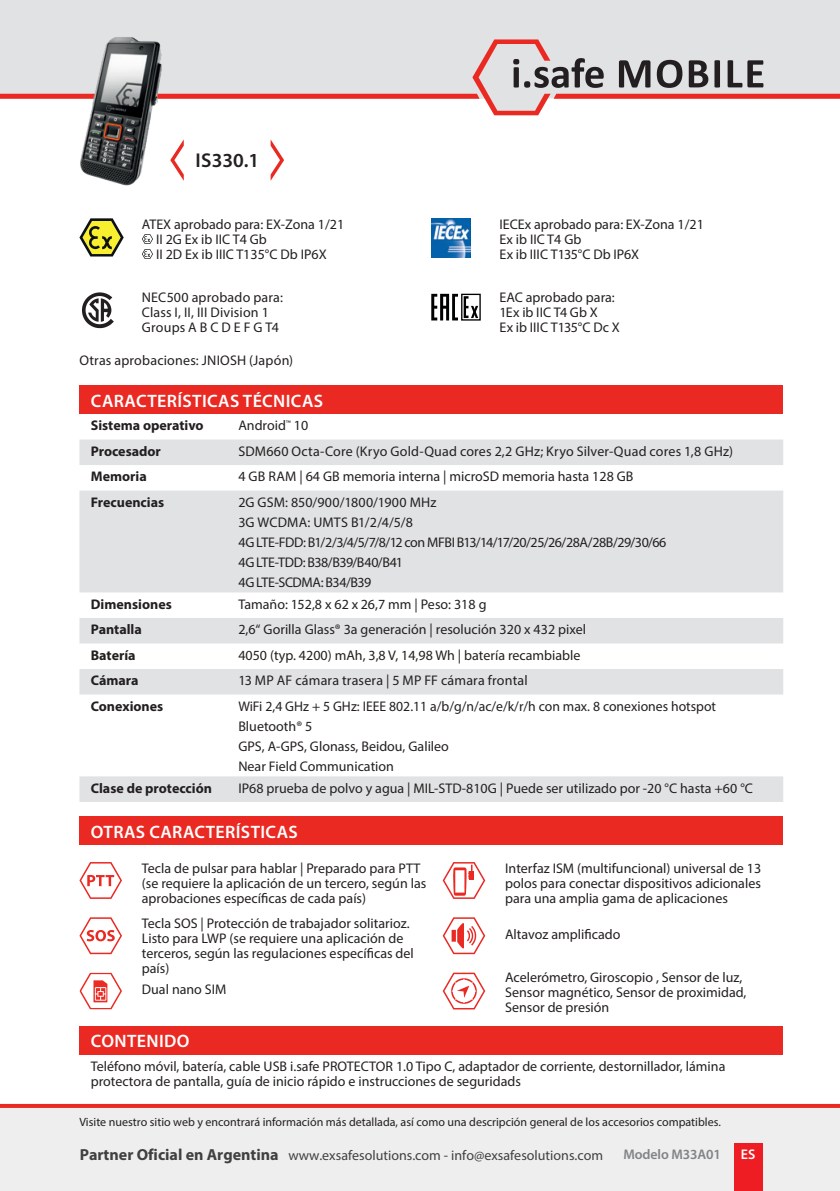
<style>
.page{position:relative;width:840px;height:1191px;background:#fff}
.page>*{position:absolute;margin:0;border:0;box-sizing:border-box;transform-origin:0 0}
.t1{font:600 20px "Myriad Pro";letter-spacing:.005em;color:#231f20}
.t2{font:600 18px "Myriad Pro";letter-spacing:.02em;color:#fff}
.t3{font:14px/15px "Myriad Pro";color:#231f20}
.t4{font:14px/20px "Myriad Pro";letter-spacing:-.025em;color:#231f20}
.t5{font:700 14px "Myriad Pro";color:#231f20}
.t6{font:14px "Myriad Pro";color:#404040}
.t7{font:600 14px "Myriad Pro";letter-spacing:-.01em;color:#808285}
.t8{font:600 14px "Myriad Pro";color:#fff}
.t9{font:12px "Myriad Pro";color:#231f20}
.s1{font-weight:700;font-size:16px}
</style>
<div class="page">
<div style="left:0;top:1106px;width:839px;height:85px;background:#eeeeef"></div>
<svg style="left:0;top:1104px;width:839px;height:4px;fill:#ea2922"></svg>
<div style="left:733px;top:1143px;width:29px;height:48px;background:#ee1d23"></div>
<div style="left:0;top:0;width:839px;height:39px;background:#e1e2e4"></div>
<svg style="left:0;top:39px;width:839px;height:76px"></svg>
<svg style="left:170px;top:139px;width:14px;height:42px"></svg>
<svg style="left:270px;top:139px;width:14px;height:42px"></svg>
<svg style="left:442px;top:862px;width:43px;height:37px"></svg>
<svg style="left:79px;top:972px;width:43px;height:37px"></svg>
<svg style="left:442px;top:972px;width:43px;height:37px"></svg>
<svg style="left:82px;top:292px;width:32px;height:36px"></svg>
<svg style="left:79px;top:917px;width:43px;height:37px"></svg>
<svg style="left:431px;top:293px;width:50px;height:28px"></svg>
<svg style="left:431px;top:294px;width:47px;height:26px"></svg>
<svg style="left:442px;top:917px;width:43px;height:37px"></svg>
<svg style="left:79px;top:218px;width:45px;height:38px"></svg>
<img style="left:431px;top:218px;width:39px;height:39px">
<svg style="left:79px;top:862px;width:43px;height:37px"></svg>
<img style="left:74px;top:30px;width:95px;height:156px">
<svg style="left:142px;top:234px;width:11px;height:25px"></svg>
<div style="left:79px;top:386px;width:703px;height:28px;background:#ea2922"></div>
<svg style="left:79px;top:439px;width:703px;height:363px;fill:#e1e2e4"></svg>
<div style="left:79px;top:816px;width:703px;height:29px;background:#ea2922"></div>
<div style="left:79px;top:1026px;width:703px;height:28px;background:#ea2922"></div>
<h1 class="t1" style="left:195px;top:148px;width:65px">IS330.1</h1>
<p class="t3" style="left:156px;top:216px;width:190px;text-indent:-14px">ATEX aprobado para: EX-Zona 1/21<br>II 2G Ex ib IIC T4 Gb<br>II 2D Ex ib IIIC T135°C Db IP6X</p>
<p class="t3" style="left:499px;top:216px;width:206px">IECEx aprobado para: EX-Zona 1/21<br>Ex ib IIC T4 Gb<br>Ex ib IIIC T135°C Db IP6X</p>
<p class="t3" style="left:142px;top:290px;width:142px">NEC500 aprobado para:<br>Class I, II, III Division 1<br>Groups A B C D E F G T4</p>
<p class="t3" style="left:499px;top:290px;width:122px">EAC aprobado para:<br>1Ex ib IIC T4 Gb X<br>Ex ib IIIC T135°C Dc X</p>
<p class="t3" style="left:79px;top:352px;width:215px">Otras aprobaciones: JNIOSH (Japón)</p>
<p class="t2" style="left:91px;top:389px;width:233px">CARACTERÍSTICAS TÉCNICAS</p>
<p class="t5" style="left:91px;top:416px;width:114px">Sistema operativo</p>
<p class="t3" style="left:238px;top:418px;width:71px">Android<sup>™</sup> 10</p>
<p class="t5" style="left:91px;top:442px;width:72px">Procesador</p>
<p class="t3" style="left:238px;top:443px;width:496px">SDM660 Octa-Core (Kryo Gold-Quad cores 2,2 GHz; Kryo Silver-Quad cores 1,8 GHz)</p>
<p class="t5" style="left:91px;top:467px;width:57px">Memoria</p>
<p class="t3" style="left:238px;top:469px;width:396px">4 GB RAM | 64 GB memoria interna | microSD memoria hasta 128 GB</p>
<p class="t5" style="left:91px;top:493px;width:75px">Frecuencias</p>
<p class="t4" style="left:238px;top:492px;width:429px">2G GSM: 850/900/1800/1900 MHz<br>3G WCDMA: UMTS B1/2/4/5/8<br>4G LTE-FDD: B1/2/3/4/5/7/8/12 con MFBI B13/14/17/20/25/26/28A/28B/29/30/66<br>4G LTE-TDD: B38/B39/B40/B41<br>4G LTE-SCDMA: B34/B39</p>
<p class="t5" style="left:91px;top:595px;width:82px">Dimensiones</p>
<p class="t3" style="left:238px;top:596px;width:249px">Tamaño: 152,8 x 62 x 26,7 mm | Peso: 318 g</p>
<p class="t5" style="left:91px;top:620px;width:53px">Pantalla</p>
<p class="t3" style="left:238px;top:622px;width:349px">2,6“ Gorilla Glass® 3a generación | resolución 320 x 432 pixel</p>
<p class="t5" style="left:91px;top:646px;width:46px">Batería</p>
<p class="t3" style="left:238px;top:647px;width:343px">4050 (typ. 4200) mAh, 3,8 V, 14,98 Wh | batería recambiable</p>
<p class="t5" style="left:91px;top:671px;width:49px">Cámara</p>
<p class="t3" style="left:238px;top:673px;width:291px">13 MP AF cámara trasera | 5 MP FF cámara frontal</p>
<p class="t5" style="left:91px;top:697px;width:74px">Conexiones</p>
<p class="t3" style="left:238px;top:696px;width:479px;line-height:20px">WiFi 2,4 GHz + 5 GHz: IEEE 802.11 a/b/g/n/ac/e/k/r/h con max. 8 conexiones hotspot Bluetooth® 5<br>GPS, A-GPS, Glonass, Beidou, Galileo<br>Near Field Communication</p>
<p class="t5" style="left:91px;top:778px;width:123px">Clase de protección</p>
<p class="t3" style="left:238px;top:780px;width:515px">IP68 prueba de polvo y agua | MIL-STD-810G | Puede ser utilizado por -20 °C hasta +60 °C</p>
<p class="t2" style="left:91px;top:820px;width:208px">OTRAS CARACTERÍSTICAS</p>
<p class="t3" style="left:142px;top:860px;width:286px">Tecla de pulsar para hablar | Preparado para PTT (se requiere la aplicación de un tercero, según las aprobaciones específicas de cada país)</p>
<p class="t3" style="left:505px;top:860px;width:257px;text-align:justify">Interfaz ISM (multifuncional) universal de 13 polos para conectar dispositivos adicionales para una amplia gama de aplicaciones</p>
<p class="t3" style="left:142px;top:915px;width:273px">Tecla SOS | Protección de trabajador solitarioz.<br>Listo para LWP (se requiere una aplicación de terceros, según las regulaciones específicas del país)</p>
<p class="t3" style="left:505px;top:926px;width:117px">Altavoz amplificado</p>
<p class="t3" style="left:505px;top:969px;width:243px">Acelerómetro, Giroscopio , Sensor de luz,<br>Sensor magnético, Sensor de proximidad,<br>Sensor de presión</p>
<p class="t3" style="left:142px;top:982px;width:86px">Dual nano SIM</p>
<p class="t2" style="left:91px;top:1030px;width:100px">CONTENIDO</p>
<p class="t3" style="left:91px;top:1058px;width:635px">Teléfono móvil, batería, cable USB i.safe PROTECTOR 1.0 Tipo C, adaptador de corriente, destornillador, lámina protectora de pantalla, guía de inicio rápido e instrucciones de seguridads</p>
<p class="t9" style="left:79px;top:1114px;width:642px">Visite nuestro sitio web y encontrará información más detallada, así como una descripción general de los accesorios compatibles.</p>
<p class="t6" style="left:80px;top:1146px;width:524px"><span class="s1">Partner Oficial en Argentina</span> www.exsafesolutions.com - info@exsafesolutions.com</p>
<p class="t7" style="left:623px;top:1145px;width:99px">Modelo M33A01</p>
<p class="t8" style="left:740px;top:1145px;width:16px">ES</p>
</div>
